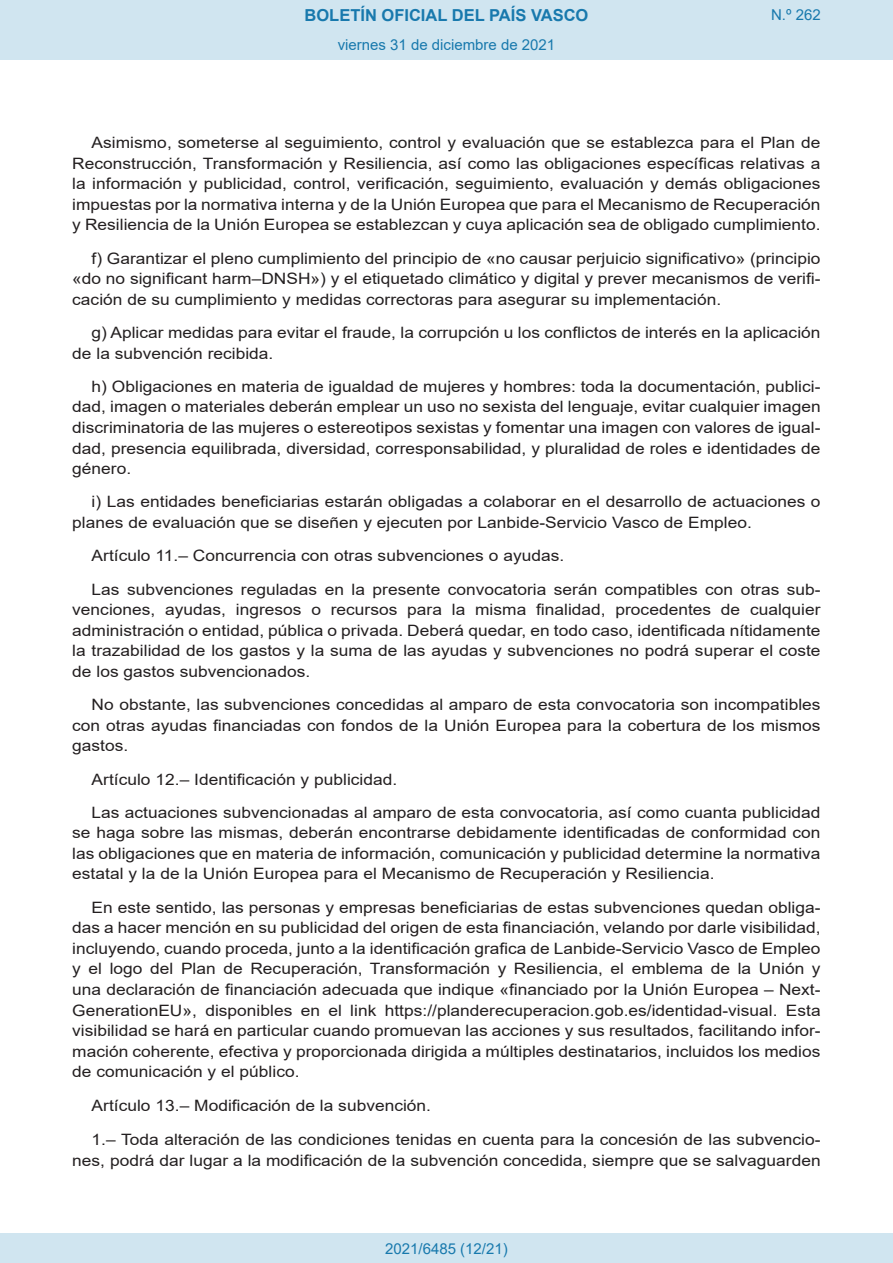
<style>
.page{position:relative;width:893px;height:1263px;background:#fff}
.page>*{position:absolute;margin:0;border:0;box-sizing:border-box;transform-origin:0 0}
.t1{font:700 16.5px "Arial";color:#1879ad}
.BOPVDetalle{font:15.6px/20.5px "Arial";color:#231f20;text-align:justify;scale:1.11 1}
.Paginacion_Centro{font:15px "Arial";color:#1879ad}
</style>
<div class="page">
<div style="left:0;top:0;width:893px;height:60px;background:#d0e5f0"></div>
<div style="left:0;top:1233px;width:893px;height:30px;background:#d0e5f0"></div>
<p class="t1" style="left:305px;top:3px;width:285px">BOLETÍN OFICIAL DEL PAÍS VASCO</p>
<p class="Paginacion_Centro" style="left:338px;top:35px;width:219px">viernes 31 de diciembre de 2021</p>
<p class="Paginacion_Centro" style="left:771px;top:5px;width:51px">N.º 262</p>
<p class="BOPVDetalle" style="left:72px;top:132px;width:676px;text-indent:19px">Asimismo, someterse al seguimiento, control y evaluación que se establezca para el Plan de Reconstrucción, Transformación y Resiliencia, así como las obligaciones específicas relativas a la información y publicidad, control, verificación, seguimiento, evaluación y demás obligaciones impuestas por la normativa interna y de la Unión Europea que para el Mecanismo de Recuperación y Resiliencia de la Unión Europea se establezcan y cuya aplicación sea de obligado cumplimiento.</p>
<p class="BOPVDetalle" style="left:72px;top:248px;width:676px;text-indent:19px">f) Garantizar el pleno cumplimiento del principio de «no causar perjuicio significativo» (principio «do no significant harm–DNSH») y el etiquetado climático y digital y prever mecanismos de verifi&shy;cación de su cumplimiento y medidas correctoras para asegurar su implementación.</p>
<p class="BOPVDetalle" style="left:72px;top:322px;width:676px;text-indent:19px">g) Aplicar medidas para evitar el fraude, la corrupción u los conflictos de interés en la aplicación de la subvención recibida.</p>
<p class="BOPVDetalle" style="left:72px;top:376px;width:676px;text-indent:19px">h) Obligaciones en materia de igualdad de mujeres y hombres: toda la documentación, publici&shy;dad, imagen o materiales deberán emplear un uso no sexista del lenguaje, evitar cualquier imagen discriminatoria de las mujeres o estereotipos sexistas y fomentar una imagen con valores de igual&shy;dad, presencia equilibrada, diversidad, corresponsabilidad, y pluralidad de roles e identidades de género.</p>
<p class="BOPVDetalle" style="left:72px;top:491px;width:676px;text-indent:19px">i) Las entidades beneficiarias estarán obligadas a colaborar en el desarrollo de actuaciones o planes de evaluación que se diseñen y ejecuten por Lanbide-Servicio Vasco de Empleo.</p>
<p class="BOPVDetalle" style="left:92px;top:545px;width:427px">Artículo 11.– Concurrencia con otras subvenciones o ayudas.</p>
<p class="BOPVDetalle" style="left:72px;top:579px;width:676px;text-indent:19px">Las subvenciones reguladas en la presente convocatoria serán compatibles con otras sub&shy;venciones, ayudas, ingresos o recursos para la misma finalidad, procedentes de cualquier administración o entidad, pública o privada. Deberá quedar, en todo caso, identificada nítidamente la trazabilidad de los gastos y la suma de las ayudas y subvenciones no podrá superar el coste de los gastos subvencionados.</p>
<p class="BOPVDetalle" style="left:72px;top:694px;width:676px;text-indent:19px">No obstante, las subvenciones concedidas al amparo de esta convocatoria son incompatibles con otras ayudas financiadas con fondos de la Unión Europea para la cobertura de los mismos gastos.</p>
<p class="BOPVDetalle" style="left:92px;top:769px;width:277px">Artículo 12.– Identificación y publicidad.</p>
<p class="BOPVDetalle" style="left:72px;top:802px;width:676px;text-indent:19px">Las actuaciones subvencionadas al amparo de esta convocatoria, así como cuanta publicidad se haga sobre las mismas, deberán encontrarse debidamente identificadas de conformidad con las obligaciones que en materia de información, comunicación y publicidad determine la normativa estatal y la de la Unión Europea para el Mecanismo de Recuperación y Resiliencia.</p>
<p class="BOPVDetalle" style="left:72px;top:897px;width:676px;text-indent:19px">En este sentido, las personas y empresas beneficiarias de estas subvenciones quedan obliga&shy;das a hacer mención en su publicidad del origen de esta financiación, velando por darle visibilidad, incluyendo, cuando proceda, junto a la identificación grafica de Lanbide-Servicio Vasco de Empleo y el logo del Plan de Recuperación, Transformación y Resiliencia, el emblema de la Unión y una declaración de financiación adecuada que indique «financiado por la Unión Europea – Next-GenerationEU», disponibles en el link https://planderecuperacion.gob.es/identidad-visual. Esta visibilidad se hará en particular cuando promuevan las acciones y sus resultados, facilitando infor&shy;mación coherente, efectiva y proporcionada dirigida a múltiples destinatarios, incluidos los medios de comunicación y el público.</p>
<p class="BOPVDetalle" style="left:92px;top:1095px;width:307px">Artículo 13.– Modificación de la subvención.</p>
<p class="BOPVDetalle" style="left:72px;top:1129px;width:676px;line-height:21px;text-align:right">1.– Toda alteración de las condiciones tenidas en cuenta para la concesión de las subvencio&shy;nes, podrá dar lugar a la modificación de la subvención concedida, siempre que se salvaguarden</p>
<p class="Paginacion_Centro" style="left:385px;top:1238px;width:124px">2021/6485 (12/21)</p>
</div>
